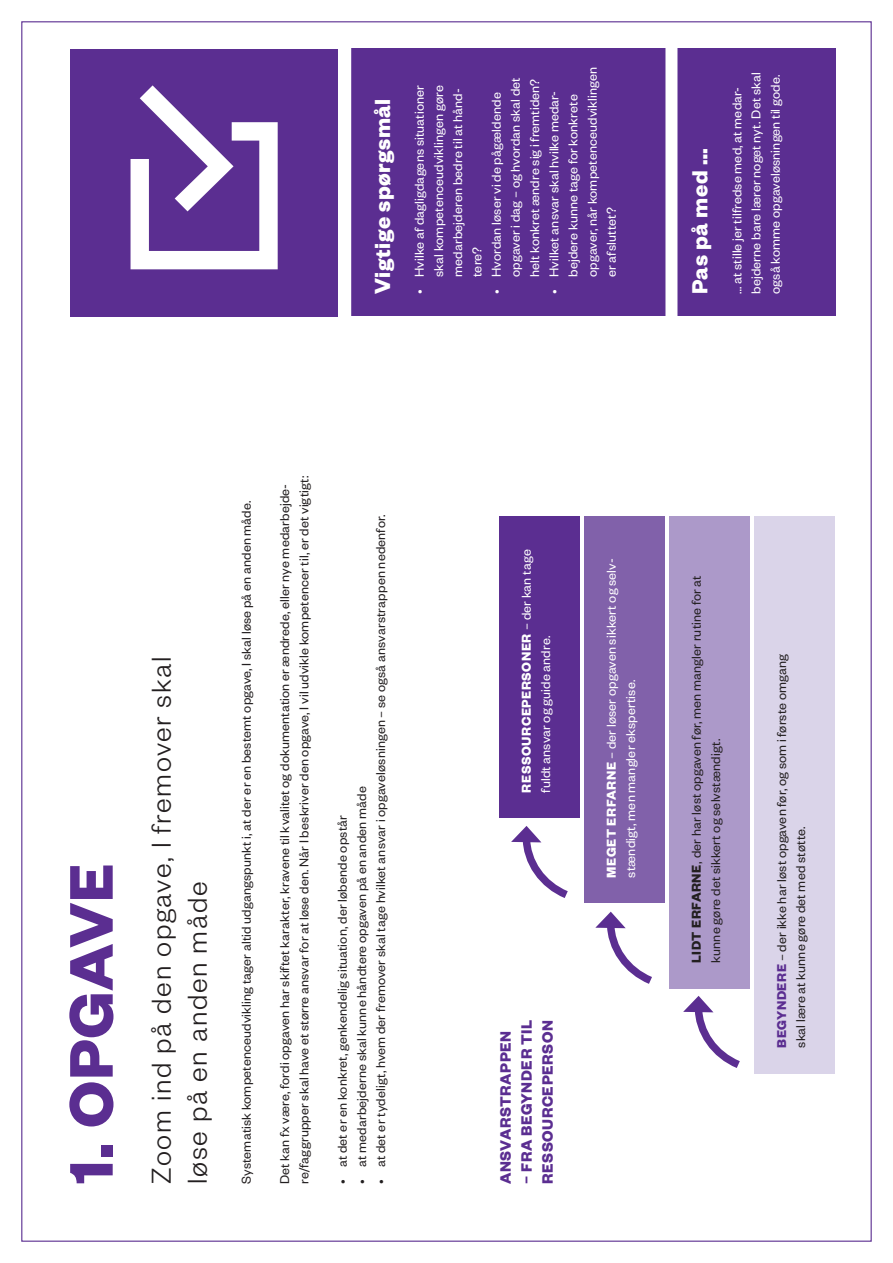
<style>
.page{position:relative;width:893px;height:1263px;background:#fff}
.page>*{position:absolute;margin:0;border:0;box-sizing:border-box;transform-origin:0 0}
.t1{font:700 67.5px "Founders Grotesk";color:#5b2e91}
.t2{font:300 30px/36px "Founders Grotesk";letter-spacing:.055em;color:#231f20}
.t3{font:700 24px "Founders Grotesk";letter-spacing:.02em;color:#fff}
.t4{font:700 16.5px/21px "Founders Grotesk";letter-spacing:.035em;color:#5b2e91}
.t5{font:14.1px/19.2px "Founders Grotesk";letter-spacing:.01em;color:#231f20}
.t6{font:14.1px/19.2px "Founders Grotesk";letter-spacing:.01em;color:#fff}
.s1{font-weight:700}
.s2{font-weight:700;color:#5b2e91}
</style>
<div class="page">
<div style="left:347px;top:49px;width:489px;height:267px;background:#5b2e91"></div>
<div style="left:754px;top:516px;width:81px;height:557px;background:#dad4e9"></div>
<div style="left:669px;top:516px;width:81px;height:472px;background:#ac99c9"></div>
<div style="left:584px;top:516px;width:81px;height:387px;background:#8161aa"></div>
<div style="left:499px;top:516px;width:81px;height:302px;background:#5b2e91"></div>
<svg style="left:683px;top:996px;width:57px;height:72px"></svg>
<svg style="left:595px;top:912px;width:57px;height:72px"></svg>
<svg style="left:511px;top:826px;width:57px;height:72px"></svg>
<div style="left:70px;top:49px;width:268px;height:268px;background:#5b2e91"></div>
<svg style="left:131px;top:85px;width:147px;height:184px"></svg>
<div style="left:339px;top:37px;width:12px;height:291px;background:#fff"></div>
<div style="left:665px;top:37px;width:12px;height:291px;background:#fff"></div>
<h3 class="t3" style="left:367px;top:294px;width:197px;rotate:-90deg">Vigtige spørgsmål</h3>
<p class="t6" style="left:409px;top:277px;width:193px;text-indent:-17px;rotate:-90deg">• Hvilke afdagligdagens situationer skal kompetenceudviklingen gøre medarbejderen bedre til at hånd&shy;tere?</p>
<p class="t6" style="left:486px;top:277px;width:201px;text-indent:-17px;rotate:-90deg">• Hvordan løser vi de pågældende opgaver i dag – og hvordan skal det helt konkret ændre sig i fremtiden?</p>
<p class="t6" style="left:543px;top:277px;width:212px;text-indent:-17px;rotate:-90deg">• Hvilket ansvar skal hvilke medar&shy;bejdere kunne tage for konkrete opgaver, når kompetenceudviklingen er afsluttet?</p>
<h3 class="t3" style="left:684px;top:294px;width:147px;rotate:-90deg">Pas på med …</h3>
<p class="t6" style="left:726px;top:294px;width:223px;rotate:-90deg">… at stille jer tilfredse med, at medar&shy;bejderne bare lærer noget nyt. Det skal også komme opgaveløsningen til gode.</p>
<h1 class="t1" style="left:48px;top:1184px;width:319px;rotate:-90deg">1. OPGAVE</h1>
<h2 class="t2" style="left:142px;top:1184px;width:529px;rotate:-90deg">Zoom ind på den opgave, I fremover skal løse på en anden måde</h2>
<p class="t5" style="left:236px;top:1184px;width:685px;rotate:-90deg">Systematisk kompetenceudvikling tager altid udgangspunkt i, at der er en bestemt opgave, I skal løse på en anden måde.</p>
<p class="t5" style="left:274px;top:1184px;width:710px;rotate:-90deg">Det kan fx være, fordi opgaven har skiftet karakter, kravene til kvalitet og dokumentation er ændrede, eller nye medarbejde&shy;re/faggrupper skal have et større ansvar for at løse den. Når I beskriver den opgave, I vil udvikle kompetencer til, er det vigtigt:</p>
<p class="t5" style="left:370px;top:1184px;width:671px;rotate:-90deg">• at det er tydeligt, hvem der fremover skal tage hvilket ansvar i opgaveløsningen – se også ansvarstrappen nedenfor.</p>
<p class="t5" style="left:351px;top:1184px;width:399px;rotate:-90deg">• at medarbejderne skal kunne håndtere opgaven på en anden måde</p>
<p class="t5" style="left:332px;top:1184px;width:370px;rotate:-90deg">• at det er en konkret, genkendelig situation, der løbende opstår</p>
<p class="t6" style="left:516px;top:793px;width:245px;rotate:-90deg"><span class="s1">Ressourcepersoner</span> – der kan tage fuldt ansvar og guide andre.</p>
<p class="t6" style="left:601px;top:878px;width:321px;rotate:-90deg"><span class="s1">Meget erfarne</span> – der løser opgaven sikkert og selv&shy;stændigt, men mangler ekspertise.</p>
<p class="t4" style="left:494px;top:1184px;width:155px;rotate:-90deg">Ansvarstrappen</p>
<p class="t4" style="left:515px;top:1184px;width:165px;rotate:-90deg">– fra begynder til ressourceperson</p>
<p class="t5" style="left:686px;top:963px;width:389px;rotate:-90deg"><span class="s1">Lidt erfarne</span>, der har løst opgaven før, men mangler rutine for at kunne gøre det sikkert og selvstændigt.</p>
<p class="t5" style="left:771px;top:1048px;width:395px;rotate:-90deg"><span class="s2">Begyndere</span> – der ikke har løst opgaven før, og som i første omgang skal lære at kunne gøre det med støtte.</p>
</div>
